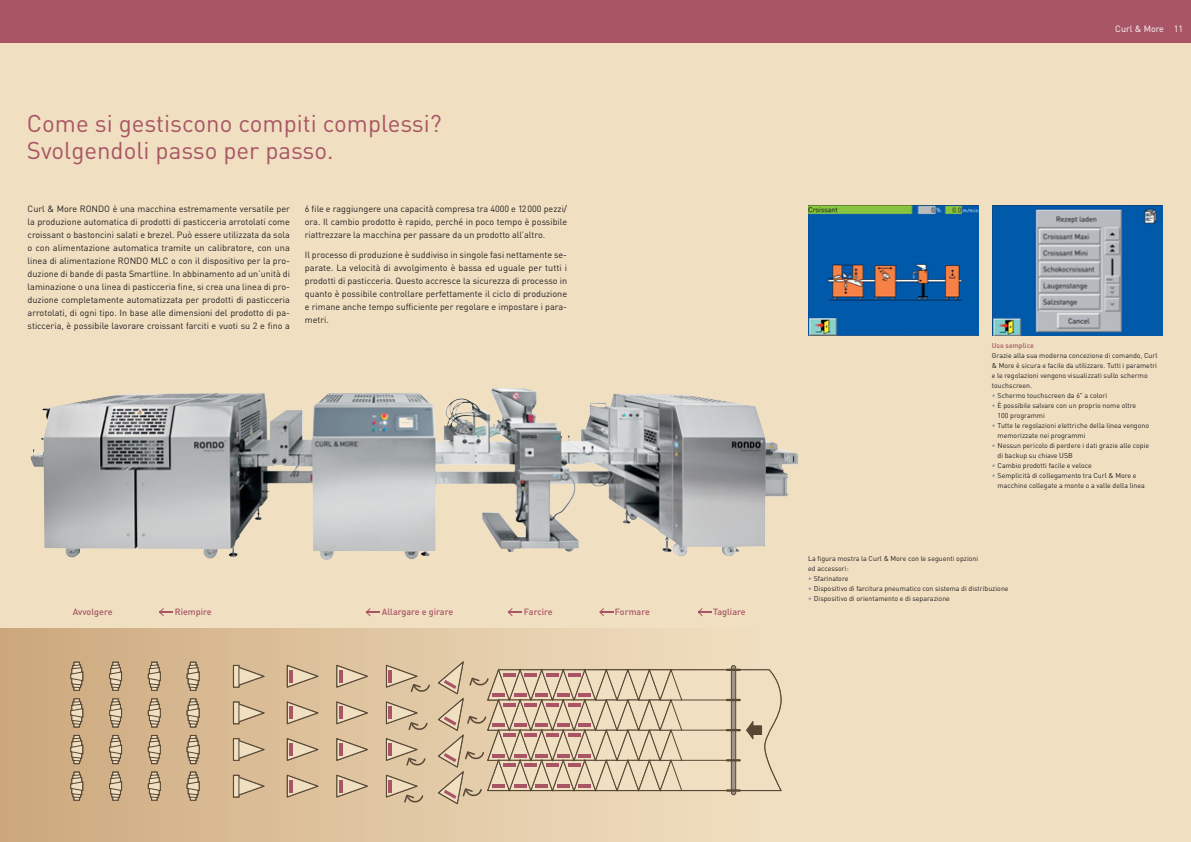
<style>
.page{position:relative;width:1191px;height:842px;background:#fff}
.page>*{position:absolute;margin:0;border:0;box-sizing:border-box;transform-origin:0 0}
.t1{font:24px/27px "DIN Pro";color:#a95565}
.t2{font:9px/13px "DIN Pro";color:#231f20;text-align:justify}
.t3{font:500 9px "DIN Pro";color:#a95565}
.t4{font:9px "DIN Pro";color:#fff}
.t5{font:7px/10px "DIN Pro";color:#231f20}
.t6{font:500 7px "DIN Pro";color:#a95565}
.s1{color:#939598}
</style>
<div class="page">
<div style="left:0;top:0;width:595px;height:842px;background:#f0dfc1"></div>
<div style="left:595px;top:0;width:596px;height:842px;background:#f0dfc1"></div>
<div style="left:0;top:628px;width:808px;height:214px;background:linear-gradient(to right,#cda97e,#f2e4c6)"></div>
<svg style="left:159px;top:608px;width:14px;height:8px"></svg>
<svg style="left:365px;top:608px;width:15px;height:8px"></svg>
<svg style="left:507px;top:608px;width:15px;height:8px"></svg>
<svg style="left:599px;top:608px;width:14px;height:8px"></svg>
<svg style="left:697px;top:608px;width:14px;height:8px"></svg>
<div style="left:0;top:0;width:1191px;height:43px;background:#a95565"></div>
<img style="left:808px;top:205px;width:170px;height:130px">
<img style="left:992px;top:205px;width:170px;height:130px">
<img style="left:30px;top:388px;width:726px;height:170px">
<svg style="left:336px;top:665px;width:32px;height:23px"></svg>
<svg style="left:336px;top:701px;width:32px;height:23px"></svg>
<svg style="left:336px;top:738px;width:32px;height:23px"></svg>
<svg style="left:336px;top:775px;width:32px;height:22px"></svg>
<svg style="left:287px;top:665px;width:32px;height:23px"></svg>
<svg style="left:287px;top:701px;width:32px;height:23px"></svg>
<svg style="left:287px;top:738px;width:32px;height:23px"></svg>
<svg style="left:287px;top:775px;width:32px;height:22px"></svg>
<svg style="left:233px;top:665px;width:32px;height:23px"></svg>
<svg style="left:233px;top:701px;width:32px;height:23px"></svg>
<svg style="left:233px;top:738px;width:32px;height:23px"></svg>
<svg style="left:233px;top:775px;width:32px;height:22px"></svg>
<svg style="left:186px;top:662px;width:14px;height:29px"></svg>
<svg style="left:186px;top:698px;width:14px;height:29px"></svg>
<svg style="left:186px;top:735px;width:14px;height:29px"></svg>
<svg style="left:186px;top:771px;width:14px;height:30px"></svg>
<svg style="left:148px;top:662px;width:13px;height:29px"></svg>
<svg style="left:148px;top:698px;width:13px;height:29px"></svg>
<svg style="left:148px;top:735px;width:13px;height:29px"></svg>
<svg style="left:148px;top:771px;width:13px;height:30px"></svg>
<svg style="left:109px;top:662px;width:13px;height:29px"></svg>
<svg style="left:109px;top:698px;width:13px;height:29px"></svg>
<svg style="left:109px;top:735px;width:13px;height:29px"></svg>
<svg style="left:109px;top:771px;width:13px;height:30px"></svg>
<svg style="left:70px;top:662px;width:13px;height:29px"></svg>
<svg style="left:70px;top:698px;width:13px;height:29px"></svg>
<svg style="left:70px;top:735px;width:13px;height:29px"></svg>
<svg style="left:70px;top:771px;width:13px;height:30px"></svg>
<svg style="left:438px;top:661px;width:343px;height:143px"></svg>
<svg style="left:386px;top:775px;width:38px;height:29px"></svg>
<svg style="left:386px;top:738px;width:40px;height:30px"></svg>
<svg style="left:386px;top:701px;width:43px;height:31px"></svg>
<svg style="left:386px;top:665px;width:45px;height:29px"></svg>
<h1 class="t1" style="left:27px;top:112px;width:416px">Come si gestiscono compiti complessi?<br>Svolgendoli passo per passo.</h1>
<p class="t2" style="left:28px;top:203px;width:264px">Curl &amp; More RONDO è una macchina estremamente versatile per la produzione automatica di prodotti di pasticceria arrotolati come croissant o bastoncini salati e brezel. Può essere utilizzata da sola o con alimentazione automatica tramite un calibratore, con una linea di alimentazione RONDO MLC o con il dispositivo per la pro&shy;duzione di bande di pasta Smartline. In abbinamento ad un’unità di laminazione o una linea di pasticceria fine, si crea una linea di pro&shy;duzione completamente automatizzata per prodotti di pasticceria arrotolati, di ogni tipo. In base alle dimensioni del prodotto di pa&shy;sticceria, è possibile lavorare croissant farciti e vuoti su 2 e fino a</p>
<p class="t2" style="left:305px;top:203px;width:264px">6 file e raggiungere una capacità compresa tra 4000 e 12000 pezzi/ ora. Il cambio prodotto è rapido, perché in poco tempo è possibile riattrezzare la macchina per passare da un prodotto all’altro.</p>
<p class="t2" style="left:305px;top:249px;width:264px">Il processo di produzione è suddiviso in singole fasi nettamente se&shy;parate. La velocità di avvolgimento è bassa ed uguale per tutti i prodotti di pasticceria. Questo accresce la sicurezza di processo in quanto è possibile controllare perfettamente il ciclo di produzione e rimane anche tempo sufficiente per regolare e impostare i para&shy;metri.</p>
<p class="t3" style="left:73px;top:609px;width:41px">Avvolgere</p>
<p class="t3" style="left:175px;top:609px;width:38px">Riempire</p>
<p class="t3" style="left:382px;top:609px;width:73px">Allargare e girare</p>
<p class="t3" style="left:524px;top:609px;width:30px">Farcire</p>
<p class="t3" style="left:615px;top:609px;width:36px">Formare</p>
<p class="t3" style="left:713px;top:609px;width:34px">Tagliare</p>
<p class="t4" style="left:1115px;top:26px;width:69px">Curl &amp; More 11</p>
<p class="t6" style="left:992px;top:343px;width:43px">Uso semplice</p>
<p class="t5" style="left:992px;top:351px;width:167px">Grazie alla sua moderna concezione di comando, Curl &amp; More è sicura e facile da utilizzare. Tutti i parametri e le regolazioni vengono visualizzati sullo schermo touchscreen.</p>
<p class="t5" style="left:992px;top:391px;width:117px"><span class="s1">•</span> Schermo touchscreen da 6" a colori</p>
<p class="t5" style="left:997px;top:401px;width:140px;text-indent:-6px"><span class="s1">•</span> È possibile salvare con un proprio nome oltre<br>100 programmi</p>
<p class="t5" style="left:997px;top:421px;width:153px;text-indent:-6px"><span class="s1">•</span> Tutte le regolazioni elettriche della linea vengono memorizzate nei programmi</p>
<p class="t5" style="left:997px;top:441px;width:153px;text-indent:-6px"><span class="s1">•</span> Nessun pericolo di perdere i dati grazie alle copie di backup su chiave USB</p>
<p class="t5" style="left:992px;top:461px;width:101px"><span class="s1">•</span> Cambio prodotti facile e veloce</p>
<p class="t5" style="left:997px;top:471px;width:149px;text-indent:-6px"><span class="s1">•</span> Semplicità di collegamento tra Curl &amp; More e macchine collegate a monte o a valle della linea</p>
<p class="t5" style="left:808px;top:554px;width:171px">La figura mostra la Curl &amp; More con le seguenti opzioni ed accessori:</p>
<p class="t5" style="left:808px;top:574px;width:42px"><span class="s1">•</span> Sfarinatore</p>
<p class="t5" style="left:808px;top:584px;width:202px"><span class="s1">•</span> Dispositivo di farcitura pneumatico con sistema di distribuzione</p>
<p class="t5" style="left:808px;top:594px;width:143px"><span class="s1">•</span> Dispositivo di orientamento e di separazione</p>
</div>
